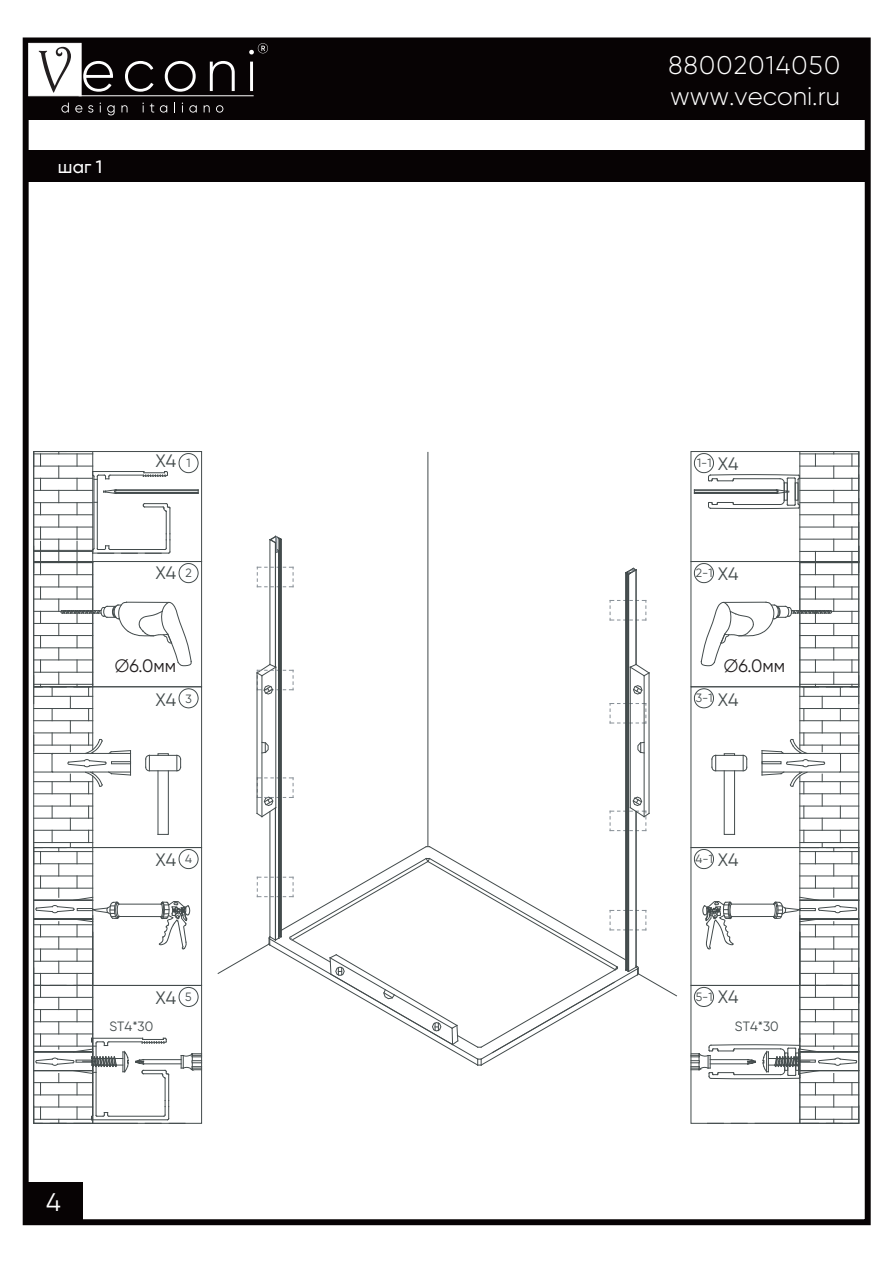
<style>
.page{position:relative;width:893px;height:1263px;background:#fff}
.page>*{position:absolute;margin:0;border:0;box-sizing:border-box;transform-origin:0 0}
.t1{font:300 25.5px/30.6px "Gilroy";letter-spacing:.05em;color:#fff}
.t2{font:25.5px "Gilroy";color:#fff}
.t3{font:18px "Gilroy";color:#434b4c}
.t4{font:18px "Gilroy";color:#231f20}
.t5{font:500 18px "Gilroy";color:#fff}
.t6{font:13.5px "Gilroy";letter-spacing:.005em;color:#434b4c}
.t7{font:12px "Gilroy";color:#434b4c}
.s1{font-size:12px}
.s2{font-size:18px}
</style>
<div class="page">
<div style="left:23px;top:37px;width:848px;height:1188px;border:6px solid #070304"></div>
<div style="left:26px;top:40px;width:842px;height:80px;background:#070304"></div>
<div style="left:29px;top:1182px;width:54px;height:37px;background:#070304"></div>
<div style="left:26px;top:150px;width:842px;height:32px;background:#070304"></div>
<svg style="left:610px;top:600px;width:37px;height:21px"></svg>
<svg style="left:610px;top:703px;width:37px;height:21px"></svg>
<svg style="left:257px;top:567px;width:37px;height:20px"></svg>
<div style="left:28px;top:43px;width:53px;height:53px;background:#fff;border:1px solid #fff"></div>
<svg style="left:39px;top:47px;width:32px;height:46px"></svg>
<svg style="left:83px;top:61px;width:30px;height:31px"></svg>
<svg style="left:125px;top:61px;width:29px;height:31px"></svg>
<svg style="left:165px;top:61px;width:31px;height:31px"></svg>
<svg style="left:210px;top:61px;width:25px;height:30px"></svg>
<hr style="left:79px;top:95px;width:175px;height:1px;background:#fff">
<svg style="left:121px;top:105px;width:7px;height:7px"></svg>
<svg style="left:204px;top:105px;width:6px;height:7px"></svg>
<svg style="left:75px;top:105px;width:7px;height:8px"></svg>
<svg style="left:88px;top:105px;width:5px;height:8px"></svg>
<svg style="left:160px;top:105px;width:7px;height:8px"></svg>
<svg style="left:189px;top:105px;width:8px;height:8px"></svg>
<svg style="left:216px;top:105px;width:7px;height:8px"></svg>
<svg style="left:626px;top:568px;width:11px;height:7px"></svg>
<svg style="left:629px;top:664px;width:21px;height:12px"></svg>
<svg style="left:633px;top:685px;width:10px;height:10px"></svg>
<svg style="left:256px;top:778px;width:38px;height:39px"></svg>
<svg style="left:61px;top:103px;width:8px;height:10px"></svg>
<svg style="left:107px;top:105px;width:8px;height:10px"></svg>
<svg style="left:142px;top:103px;width:2px;height:9px"></svg>
<svg style="left:150px;top:103px;width:4px;height:10px"></svg>
<svg style="left:33px;top:451px;width:169px;height:673px"></svg>
<svg style="left:249px;top:43px;width:19px;height:48px"></svg>
<hr style="left:257px;top:673px;width:1px;height:140px;background:#434b4c">
<hr style="left:262px;top:676px;width:1px;height:141px;background:#434b4c">
<svg style="left:261px;top:742px;width:8px;height:12px"></svg>
<svg style="left:256px;top:664px;width:38px;height:31px"></svg>
<hr style="left:270px;top:540px;width:1px;height:124px;background:#434b4c">
<hr style="left:270px;top:811px;width:1px;height:126px;background:#434b4c">
<hr style="left:275px;top:543px;width:1px;height:124px;background:#434b4c">
<hr style="left:275px;top:808px;width:1px;height:132px;background:#434b4c">
<hr style="left:276px;top:667px;width:1px;height:141px;background:#434b4c">
<svg style="left:270px;top:536px;width:12px;height:17px"></svg>
<hr style="left:278px;top:551px;width:1px;height:387px;background:#434b4c">
<hr style="left:279px;top:538px;width:1px;height:398px;background:#434b4c">
<hr style="left:280px;top:539px;width:1px;height:398px;background:#434b4c">
<hr style="left:281px;top:539px;width:1px;height:397px;background:#434b4c">
<hr style="left:428px;top:452px;width:1px;height:394px;background:#434b4c">
<svg style="left:218px;top:846px;width:459px;height:220px"></svg>
<hr style="left:626px;top:572px;width:1px;height:398px;background:#434b4c">
<hr style="left:627px;top:572px;width:1px;height:398px;background:#434b4c">
<hr style="left:628px;top:574px;width:1px;height:397px;background:#434b4c">
<hr style="left:630px;top:667px;width:1px;height:141px;background:#434b4c">
<hr style="left:636px;top:570px;width:1px;height:94px;background:#434b4c">
<hr style="left:636px;top:811px;width:1px;height:156px;background:#434b4c">
<svg style="left:610px;top:796px;width:40px;height:35px"></svg>
<svg style="left:637px;top:742px;width:7px;height:12px"></svg>
<hr style="left:644px;top:676px;width:1px;height:141px;background:#434b4c">
<hr style="left:649px;top:673px;width:1px;height:140px;background:#434b4c">
<svg style="left:691px;top:451px;width:168px;height:673px"></svg>
<h2 class="t5" style="left:58px;top:155px;width:46px">шаг 1</h2>
<h1 class="t1" style="left:668px;top:50px;width:173px">88002014050 www.veconi.ru</h1>
<h2 class="t3" style="left:156px;top:450px;width:36px">X4 <span class="s1">1</span></h2>
<p class="t7" style="left:697px;top:455px;width:43px">1-1 <span class="s2">X4</span></p>
<h2 class="t3" style="left:156px;top:562px;width:38px">X4 <span class="s1">2</span></h2>
<p class="t7" style="left:696px;top:565px;width:44px">2-1 <span class="s2">X4</span></p>
<h2 class="t4" style="left:115px;top:655px;width:63px">∅6.0мм</h2>
<h2 class="t4" style="left:724px;top:655px;width:63px">∅6.0мм</h2>
<h2 class="t3" style="left:156px;top:688px;width:38px">X4 <span class="s1">3</span></h2>
<p class="t7" style="left:696px;top:691px;width:44px">3-1 <span class="s2">X4</span></p>
<h2 class="t3" style="left:156px;top:848px;width:38px">X4 <sup>4</sup></h2>
<p class="t7" style="left:696px;top:851px;width:44px">4-1 <span class="s2">X4</span></p>
<h2 class="t3" style="left:156px;top:987px;width:38px">X4 <sup>5</sup></h2>
<p class="t7" style="left:696px;top:989px;width:44px">5-1 <span class="s2">X4</span></p>
<p class="t6" style="left:109px;top:1018px;width:45px">ST4*30</p>
<p class="t6" style="left:735px;top:1018px;width:45px">ST4*30</p>
<h1 class="t2" style="left:46px;top:1186px;width:16px">4</h1>
</div>
